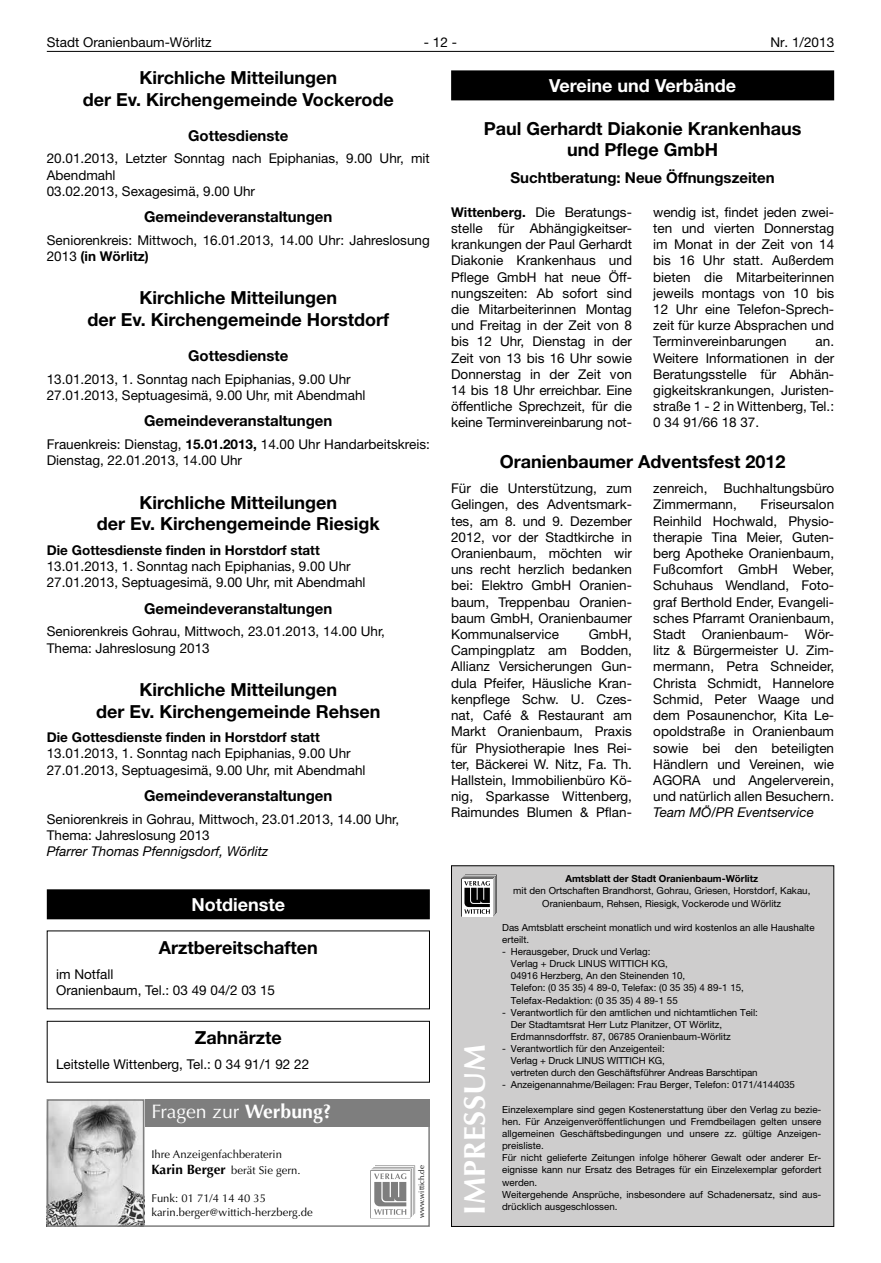
<style>
.page{position:relative;width:881px;height:1263px;background:#fff}
.page>*{position:absolute;margin:0;border:0;box-sizing:border-box;transform-origin:0 0}
.t1{font:700 30px "Optima LT";letter-spacing:.015em;color:#fff}
.t2{font:19.5px "Optima LT";color:#fff}
.t3{font:700 18px/21.6px "Helvetica Neue LT";color:#000;text-align:center}
.t4{font:700 18px "Helvetica Neue LT";color:#fff}
.t5{font:700 15px "Helvetica Neue LT";color:#000}
.t6{font:13.5px/16.2px "Helvetica Neue LT";color:#000}
.t7{font:700 13.5px "Helvetica Neue LT";color:#000}
.t8{font:italic 13.5px "Helvetica Neue LT";color:#000}
.t9{font:11.25px/16.5px "Optima LT";color:#000}
.t10{font:9.75px/12.1px "Helvetica Neue LT";color:#000}
.t11{font:700 9.75px "Helvetica Neue LT";color:#000}
.t12{font:7.8px "Optima LT";color:#000}
.s1{font-weight:700}
.s2{font-weight:700;font-size:13.5px}
</style>
<div class="page">
<hr style="left:47px;top:51px;width:786px;height:1px;background:#000">
<div style="left:451px;top:865px;width:382px;height:362px;background:#cecdcd;border:1px solid #000"></div>
<svg style="left:461px;top:875px;width:35px;height:41px"></svg>
<div style="left:47px;top:889px;width:382px;height:30px;background:#000"></div>
<div style="left:47px;top:1021px;width:382px;height:61px;border:1px solid #000"></div>
<div style="left:451px;top:70px;width:382px;height:30px;background:#000"></div>
<div style="left:47px;top:1099px;width:382px;height:128px;border:2px solid #7e7e7e"></div>
<div style="left:47px;top:1099px;width:382px;height:28px;background:#7e7e7e"></div>
<svg style="left:370px;top:1165px;width:45px;height:53px"></svg>
<img style="left:50px;top:1102px;width:91px;height:122px">
<div style="left:47px;top:1099px;width:97px;height:128px;border:2px solid #7e7e7e"></div>
<p class="t6" style="left:47px;top:34px;width:166px">Stadt Oranienbaum-Wörlitz</p>
<p class="t6" style="left:424px;top:34px;width:35px">- 12 -</p>
<p class="t6" style="left:770px;top:34px;width:65px">Nr. 1/2013</p>
<h3 class="t3" style="left:83px;top:67px;width:312px">Kirchliche Mitteilungen<br>der Ev. Kirchengemeinde Vockerode</h3>
<p class="t5" style="left:188px;top:126px;width:102px">Gottesdienste</p>
<p class="t6" style="left:47px;top:150px;width:384px">20.01.2013, Letzter Sonntag nach Epiphanias, 9.00 Uhr, mit<br>Abendmahl<br>03.02.2013, Sexagesimä, 9.00 Uhr</p>
<p class="t5" style="left:144px;top:208px;width:190px">Gemeindeveranstaltungen</p>
<p class="t6" style="left:47px;top:232px;width:384px">Seniorenkreis: Mittwoch, 16.01.2013, 14.00 Uhr: Jahreslosung<br>2013 <span class="s1">(in Wörlitz)</span></p>
<h3 class="t3" style="left:87px;top:287px;width:303px">Kirchliche Mitteilungen<br>der Ev. Kirchengemeinde Horstdorf</h3>
<p class="t5" style="left:188px;top:346px;width:102px">Gottesdienste</p>
<p class="t6" style="left:47px;top:371px;width:320px">13.01.2013, 1. Sonntag nach Epiphanias, 9.00 Uhr<br>27.01.2013, Septuagesimä, 9.00 Uhr, mit Abendmahl</p>
<p class="t5" style="left:144px;top:412px;width:190px">Gemeindeveranstaltungen</p>
<p class="t6" style="left:47px;top:436px;width:384px">Frauenkreis: Dienstag, <span class="s1">15.01.2013,</span> 14.00 Uhr Handarbeitskreis:<br>Dienstag, 22.01.2013, 14.00 Uhr</p>
<h3 class="t3" style="left:97px;top:491px;width:284px">Kirchliche Mitteilungen<br>der Ev. Kirchengemeinde Riesigk</h3>
<p class="t7" style="left:47px;top:542px;width:274px">Die Gottesdienste finden in Horstdorf statt</p>
<p class="t6" style="left:47px;top:558px;width:320px">13.01.2013, 1. Sonntag nach Epiphanias, 9.00 Uhr<br>27.01.2013, Septuagesimä, 9.00 Uhr, mit Abendmahl</p>
<p class="t5" style="left:144px;top:599px;width:190px">Gemeindeveranstaltungen</p>
<p class="t6" style="left:47px;top:623px;width:339px">Seniorenkreis Gohrau, Mittwoch, 23.01.2013, 14.00 Uhr,<br>Thema: Jahreslosung 2013</p>
<h3 class="t3" style="left:96px;top:678px;width:286px">Kirchliche Mitteilungen<br>der Ev. Kirchengemeinde Rehsen</h3>
<p class="t7" style="left:47px;top:729px;width:274px">Die Gottesdienste finden in Horstdorf statt</p>
<p class="t6" style="left:47px;top:745px;width:320px">13.01.2013, 1. Sonntag nach Epiphanias, 9.00 Uhr<br>27.01.2013, Septuagesimä, 9.00 Uhr, mit Abendmahl</p>
<p class="t5" style="left:144px;top:786px;width:190px">Gemeindeveranstaltungen</p>
<p class="t6" style="left:47px;top:811px;width:354px">Seniorenkreis in Gohrau, Mittwoch, 23.01.2013, 14.00 Uhr,<br>Thema: Jahreslosung 2013</p>
<p class="t8" style="left:47px;top:843px;width:223px">Pfarrer Thomas Pfennigsdorf, Wörlitz</p>
<h3 class="t4" style="left:549px;top:74px;width:188px">Vereine und Verbände</h3>
<h3 class="t3" style="left:483px;top:117px;width:319px">Paul Gerhardt Diakonie Krankenhaus und Pflege GmbH</h3>
<p class="t5" style="left:510px;top:168px;width:265px">Suchtberatung: Neue Öffnungszeiten</p>
<p class="t6" style="left:451px;top:204px;width:182px;text-align:justify"><span class="s1">Wittenberg.</span> Die Beratungs&shy;stelle für Abhängigkeitser&shy;krankungen der Paul Gerhardt Diakonie Krankenhaus und Pflege GmbH hat neue Öff&shy;nungszeiten: Ab sofort sind die Mitarbeiterinnen Montag und Freitag in der Zeit von 8 bis 12 Uhr, Dienstag in der Zeit von 13 bis 16 Uhr sowie Donnerstag in der Zeit von 14 bis 18 Uhr erreichbar. Eine öffentliche Sprechzeit, für die keine Terminvereinbarung not-</p>
<p class="t6" style="left:653px;top:204px;width:182px;text-align:justify">wendig ist, findet jeden zwei&shy;ten und vierten Donnerstag im Monat in der Zeit von 14 bis 16 Uhr statt. Außerdem bieten die Mitarbeiterinnen jeweils montags von 10 bis 12 Uhr eine Telefon-Sprech&shy;zeit für kurze Absprachen und Terminvereinbarungen</p>
<p class="t6" style="left:653px;top:333px;width:182px;text-align:justify;text-indent:162px">an.<br>Weitere Informationen in der Beratungsstelle für Abhän&shy;gigkeitskrankungen, Juristen&shy;straße 1 - 2 in Wittenberg, Tel.:<br>0 34 91/66 18 37.</p>
<h3 class="t3" style="left:499px;top:450px;width:287px">Oranienbaumer Adventsfest 2012</h3>
<p class="t6" style="left:451px;top:480px;width:182px;text-align:justify">Für die Unterstützung, zum Gelingen, des Adventsmark&shy;tes, am 8. und 9. Dezember 2012, vor der Stadtkirche in Oranienbaum, möchten wir uns recht herzlich bedanken bei: Elektro GmbH Oranien&shy;baum, Treppenbau Oranien&shy;baum GmbH, Oranienbaumer Kommunalservice</p>
<p class="t6" style="left:653px;top:480px;width:182px">zenreich, Buchhaltungsbüro<br>Zimmermann,</p>
<p class="t6" style="left:653px;top:496px;width:182px;text-align:justify;text-indent:107px">Friseursalon Reinhild Hochwald, Physio&shy;therapie Tina Meier, Guten&shy;berg Apotheke Oranienbaum, Fußcomfort GmbH Weber, Schuhaus Wendland, Foto&shy;graf Berthold Ender, Evangeli&shy;sches Pfarramt Oranienbaum, Stadt Oranienbaum- Wör&shy;litz &amp; Bürgermeister U. Zim&shy;mermann, Petra Schneider, Christa Schmidt, Hannelore Schmid, Peter Waage und dem Posaunenchor, Kita Le&shy;opoldstraße in Oranienbaum sowie bei den beteiligten Händlern und Vereinen, wie AGORA und Angelerverein, und natürlich allen Besuchern.</p>
<p class="t8" style="left:653px;top:804px;width:162px">Team MÖ/PR Eventservice</p>
<p class="t6" style="left:451px;top:626px;width:182px;text-align:justify;text-indent:137px">GmbH, Campingplatz am Bodden, Allianz Versicherungen Gun&shy;dula Pfeifer, Häusliche Kran&shy;kenpflege Schw. U. Czes&shy;nat, Café &amp; Restaurant am Markt Oranienbaum, Praxis für Physiotherapie Ines Rei&shy;ter, Bäckerei W. Nitz, Fa. Th.<br>Hallstein, Immobilienbüro Kö&shy;nig, Sparkasse Wittenberg, Raimundes Blumen &amp; Pflan-</p>
<h3 class="t4" style="left:191px;top:893px;width:95px">Notdienste</h3>
<h3 class="t3" style="left:159px;top:936px;width:160px">Arztbereitschaften</h3>
<p class="t6" style="left:56px;top:965px;width:220px">im Notfall<br>Oranienbaum, Tel.: 03 49 04/2 03 15</p>
<h3 class="t3" style="left:195px;top:1027px;width:88px">Zahnärzte</h3>
<p class="t6" style="left:56px;top:1056px;width:254px">Leitstelle Wittenberg, Tel.: 0 34 91/1 92 22</p>
<h2 class="t2" style="left:151px;top:1100px;width:182px">Fragen zur <span class="s1">Werbung?</span></h2>
<p class="t9" style="left:151px;top:1146px;width:151px">Ihre Anzeigenfachberaterin<br><span class="s2">Karin Berger</span> berät Sie gern.</p>
<p class="t9" style="left:151px;top:1191px;width:163px;line-height:14px">Funk: 01 71/4 14 40 35 karin.berger@wittich-herzberg.de</p>
<p class="t12" style="left:417px;top:1218px;width:54px;rotate:-90deg">www.wittich.de</p>
<h1 class="t1" style="left:457px;top:1215px;width:172px;rotate:-90deg">IMPRESSUM</h1>
<p class="t11" style="left:565px;top:873px;width:194px">Amtsblatt der Stadt Oranienbaum-Wörlitz</p>
<p class="t10" style="left:513px;top:885px;width:298px;text-align:center">mit den Ortschaften Brandhorst, Gohrau, Griesen, Horstdorf, Kakau,<br>Oranienbaum, Rehsen, Riesigk, Vockerode und Wörlitz</p>
<p class="t10" style="left:502px;top:921px;width:314px">Das Amtsblatt erscheint monatlich und wird kostenlos an alle Haushalte erteilt.</p>
<p class="t10" style="left:510px;top:945px;width:235px;text-indent:-9px">- Herausgeber, Druck und Verlag:<br>Verlag + Druck LINUS WITTICH KG,<br>04916 Herzberg, An den Steinenden 10,<br>Telefon: (0 35 35) 4 89-0, Telefax: (0 35 35) 4 89-1 15, Telefax-Redaktion: (0 35 35) 4 89-1 55</p>
<p class="t10" style="left:510px;top:1006px;width:249px;text-indent:-9px">- Verantwortlich für den amtlichen und nichtamtlichen Teil:<br>Der Stadtamtsrat Herr Lutz Planitzer, OT Wörlitz,<br>Erdmannsdorffstr. 87, 06785 Oranienbaum-Wörlitz</p>
<p class="t10" style="left:510px;top:1042px;width:248px;text-indent:-9px">- Verantwortlich für den Anzeigenteil:<br>Verlag + Druck LINUS WITTICH KG,<br>vertreten durch den Geschäftsführer Andreas Barschtipan</p>
<p class="t10" style="left:502px;top:1079px;width:294px">- Anzeigenannahme/Beilagen: Frau Berger, Telefon: 0171/4144035</p>
<p class="t10" style="left:502px;top:1103px;width:320px">Einzelexemplare sind gegen Kostenerstattung über den Verlag zu bezie&shy;hen. Für Anzeigenveröffentlichungen und Fremdbeilagen gelten unsere allgemeinen Geschäftsbedingungen und unsere zz. gültige Anzeigen&shy;preisliste.<br>Für nicht gelieferte Zeitungen infolge höherer Gewalt oder anderer Er&shy;eignisse kann nur Ersatz des Betrages für ein Einzelexemplar gefordert werden.<br>Weitergehende Ansprüche, insbesondere auf Schadenersatz, sind aus&shy;drücklich ausgeschlossen.</p>
</div>
